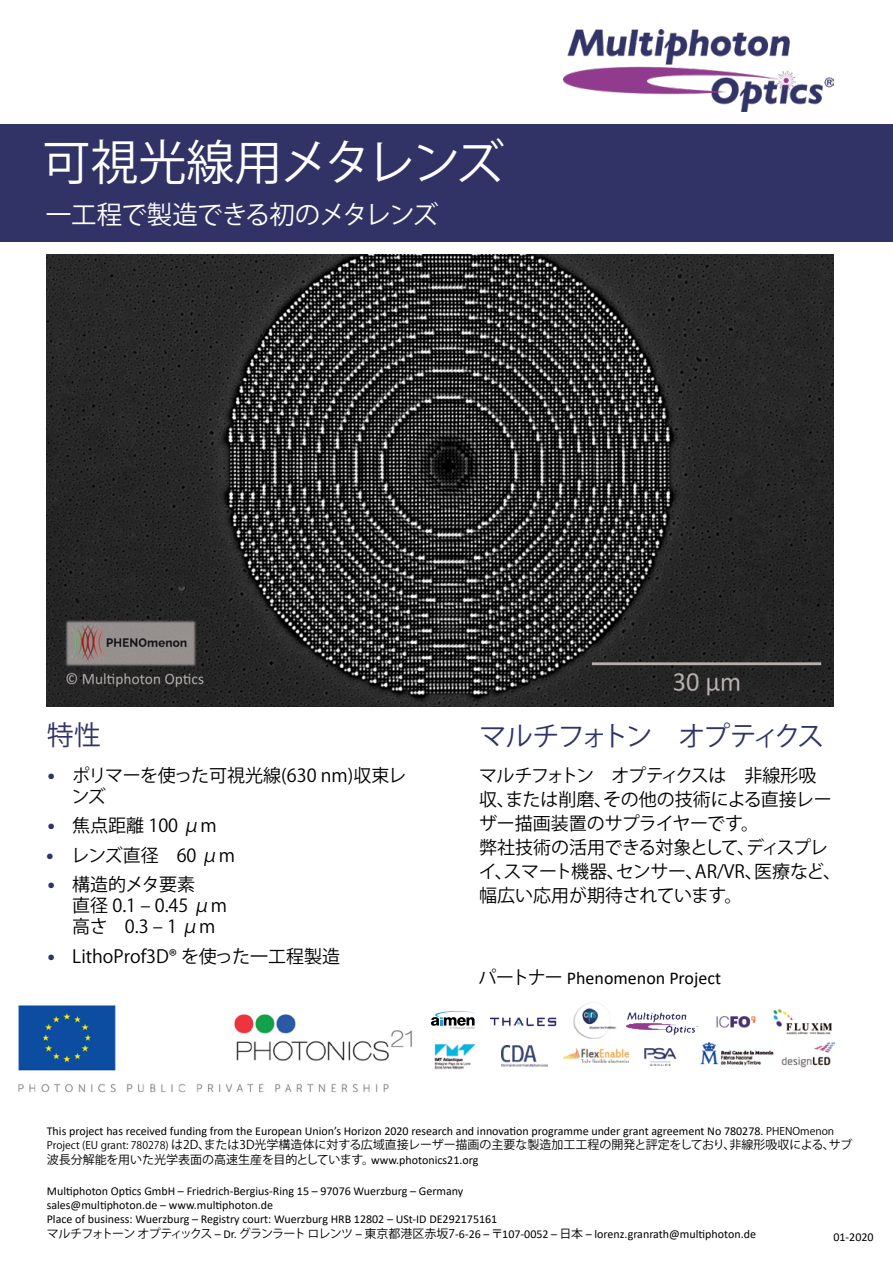
<style>
.page{position:relative;width:893px;height:1263px;background:#fff}
.page>*{position:absolute;margin:0;border:0;box-sizing:border-box;transform-origin:0 0}
.t1{font:48px "Koz Go Pr 6 N";letter-spacing:-.04em;color:#fff}
.t2{font:27px "Koz Go Pr 6 N";letter-spacing:-.12em;color:#313366}
.t3{font:27px "Koz Go Pr 6 N";letter-spacing:-.1em;color:#313366}
.t4{font:25.5px "Koz Go Pr 6 N";letter-spacing:-.03em;color:#fff}
.t5{font:18px/24px "Koz Go Pr 6 N";letter-spacing:-.02em;color:#000}
.t6{font:18px/21px "Koz Go Pr 6 N";color:#000}
.t7{font:18px "Calibri";color:#000}
.t8{font:12px/14.4px "Calibri";color:#000}
.t9{font:12px/14.4px "Koz Go Pr 6 N";color:#000}
.s1{font-family:"Calibri";color:#313366}
.s2{font-family:"Koz Go Pr 6 N"}
.s3{font-family:"Koz Go Pr 6 N";font-size:10.5px}
.s4{font-size:10.5px}
.s5{font-family:"Calibri"}
</style>
<div class="page">
<img style="left:563px;top:30px;width:270px;height:81px">
<div style="left:0;top:124px;width:893px;height:118px;background:#313366"></div>
<img style="left:47px;top:254px;width:786px;height:453px">
<img style="left:18px;top:1005px;width:414px;height:88px">
<img style="left:700px;top:1042px;width:74px;height:24px">
<svg style="left:432px;top:1011px;width:43px;height:18px"></svg>
<img style="left:501px;top:1046px;width:47px;height:21px">
<img style="left:782px;top:1042px;width:52px;height:26px">
<img style="left:563px;top:1048px;width:65px;height:15px">
<img style="left:774px;top:1009px;width:58px;height:26px">
<img style="left:716px;top:1016px;width:40px;height:12px">
<img style="left:434px;top:1043px;width:42px;height:27px">
<img style="left:573px;top:1002px;width:43px;height:37px">
<img style="left:644px;top:1047px;width:33px;height:19px">
<img style="left:490px;top:1017px;width:67px;height:10px">
<img style="left:626px;top:1012px;width:72px;height:24px">
<h1 class="t1" style="left:43px;top:135px;width:463px">可視光線用メタレンズ</h1>
<h3 class="t4" style="left:46px;top:200px;width:394px">一工程で製造できる初のメタレンズ</h3>
<h2 class="t3" style="left:47px;top:720px;width:55px">特性</h2>
<h2 class="t2" style="left:480px;top:721px;width:346px">マルチフォトン　オプティクス</h2>
<h3 class="t6" style="left:71px;top:765px;width:336px;text-indent:-25px"><span class="s1">•</span> ポリマーを使った可視光線(630 nm)収束レンズ</h3>
<h3 class="t6" style="left:47px;top:815px;width:171px"><span class="s1">•</span> 焦点距離 100 μm</h3>
<h3 class="t6" style="left:46px;top:845px;width:191px"><span class="s1">•</span> レンズ直径　60 μm</h3>
<h3 class="t6" style="left:72px;top:874px;width:156px;text-indent:-26px"><span class="s1">•</span> 構造的メタ要素　直径 0.1 – 0.45 μm高さ　0.3 – 1 μm</h3>
<h3 class="t6" style="left:47px;top:946px;width:295px"><span class="s1">•</span> LithoProf3D® を使った一工程製造</h3>
<h3 class="t5" style="left:479px;top:763px;width:364px">マルチフォトン　オプティクスは　非線形吸<br>収、または削磨、その他の技術による直接レーザー描画装置のサプライヤーです。<br>弊社技術の活用できる対象として、ディスプレイ、スマート機器、センサー、AR/VR、医療など、幅広い応用が期待されています。</h3>
<h3 class="t7" style="left:478px;top:966px;width:244px"><span class="s2">パートナー</span> Phenomenon Project</h3>
<p class="t8" style="left:47px;top:1123px;width:789px">This project has received funding from the European Union’s Horizon 2020 research and innovation programme under grant agreement No 780278. <span class="s3">PHENOmenon</span></p>
<p class="t9" style="left:47px;top:1138px;width:807px"><span class="s4">Project (EU grant: 780278)</span> は2D、または3D光学構造体に対する広域直接レーザー描画の主要な製造加工工程の開発と評定をしており、非線形吸収による、サブ波長分解能を用いた光学表面の高速生産を目的としています。<span class="s5">www.photonics21.org</span></p>
<p class="t8" style="left:47px;top:1183px;width:711px">Multiphoton Optics GmbH – Friedrich-Bergius-Ring 15 – 97076 Wuerzburg – Germany<br>sales@multiphoton.de – www.multiphoton.de<br>Place of business: Wuerzburg – Registry court: Wuerzburg HRB 12802 – USt-ID DE292175161<br><span class="s2">マルチフォトーン オプティックス</span> – Dr. <span class="s2">グランラート ロレンツ</span> – <span class="s2">東京都港区赤坂7</span>-6-26 – <span class="s2">〒</span>107-0052 – <span class="s2">日本</span> – lorenz.granrath@multiphoton.de</p>
<p class="t8" style="left:833px;top:1229px;width:42px">01-2020</p>
</div>
